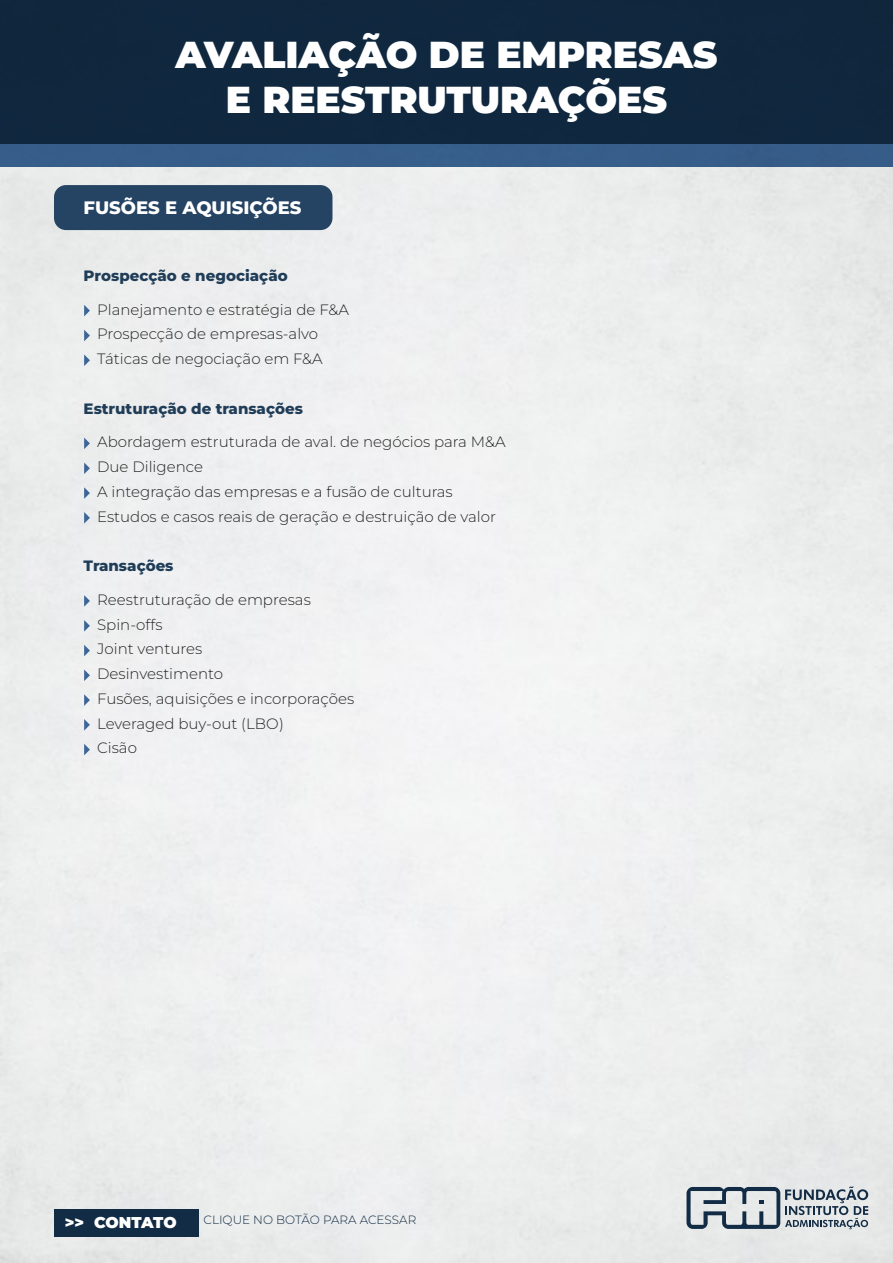
<style>
.page{position:relative;width:893px;height:1263px;background:#fff}
.page>*{position:absolute;margin:0;border:0;box-sizing:border-box;transform-origin:0 0}
.t1{font:900 37.5px/45px "Montserrat";color:#fff;text-align:center}
.t2{font:800 18px "Montserrat";color:#fff}
.t3{font:900 15.6px "Montserrat";letter-spacing:-.015em;color:#fff}
.t4{font:300 15px "Montserrat";color:#242424}
.t5{font:800 15px "Montserrat";color:#203d58}
.t6{font:300 12px "Montserrat";color:#122c45}
</style>
<div class="page">
<img style="left:0;top:0;width:893px;height:1263px">
<svg style="left:686px;top:1186px;width:182px;height:43px;background:#a5aeb5"></svg>
<div style="left:54px;top:1209px;width:145px;height:27px;background:#122c45"></div>
<div style="left:54px;top:185px;width:278px;height:45px;background:#254363;border-radius:12px"></div>
<svg style="left:84px;top:305px;width:6px;height:11px"></svg>
<svg style="left:84px;top:438px;width:6px;height:11px"></svg>
<svg style="left:84px;top:595px;width:6px;height:12px"></svg>
<svg style="left:84px;top:330px;width:6px;height:11px"></svg>
<svg style="left:84px;top:462px;width:6px;height:12px"></svg>
<svg style="left:84px;top:620px;width:6px;height:12px"></svg>
<svg style="left:84px;top:694px;width:6px;height:12px"></svg>
<svg style="left:84px;top:354px;width:6px;height:12px"></svg>
<svg style="left:84px;top:487px;width:6px;height:12px"></svg>
<svg style="left:84px;top:645px;width:6px;height:11px"></svg>
<svg style="left:84px;top:719px;width:6px;height:12px"></svg>
<svg style="left:84px;top:512px;width:6px;height:12px"></svg>
<svg style="left:84px;top:669px;width:6px;height:12px"></svg>
<svg style="left:84px;top:744px;width:6px;height:11px"></svg>
<h1 class="t1" style="left:175px;top:30px;width:544px">AVALIAÇÃO DE EMPRESAS<br>E REESTRUTURAÇÕES</h1>
<p class="t2" style="left:83px;top:194px;width:220px">FUSÕES E AQUISIÇÕES</p>
<p class="t5" style="left:84px;top:265px;width:206px">Prospecção e negociação</p>
<p class="t4" style="left:97px;top:299px;width:253px">Planejamento e estratégia de F&amp;A</p>
<p class="t4" style="left:97px;top:324px;width:223px">Prospecção de empresas-alvo</p>
<p class="t4" style="left:97px;top:349px;width:227px">Táticas de negociação em F&amp;A</p>
<p class="t5" style="left:84px;top:397px;width:221px">Estruturação de transações</p>
<p class="t4" style="left:97px;top:432px;width:410px">Abordagem estruturada de aval. de negócios para M&amp;A</p>
<p class="t4" style="left:97px;top:457px;width:107px">Due Diligence</p>
<p class="t4" style="left:97px;top:481px;width:357px">A integração das empresas e a fusão de culturas</p>
<p class="t4" style="left:97px;top:506px;width:400px">Estudos e casos reais de geração e destruição de valor</p>
<p class="t5" style="left:84px;top:555px;width:91px">Transações</p>
<p class="t4" style="left:97px;top:589px;width:215px">Reestruturação de empresas</p>
<p class="t4" style="left:97px;top:614px;width:67px">Spin-offs</p>
<p class="t4" style="left:97px;top:639px;width:107px">Joint ventures</p>
<p class="t4" style="left:97px;top:664px;width:128px">Desinvestimento</p>
<p class="t4" style="left:97px;top:688px;width:259px">Fusões, aquisições e incorporações</p>
<p class="t4" style="left:97px;top:713px;width:188px">Leveraged buy-out (LBO)</p>
<p class="t4" style="left:97px;top:738px;width:41px">Cisão</p>
<p class="t3" style="left:65px;top:1211px;width:113px">&gt;&gt; CONTATO</p>
<p class="t6" style="left:203px;top:1211px;width:214px">CLIQUE NO BOTÃO PARA ACESSAR</p>
</div>
